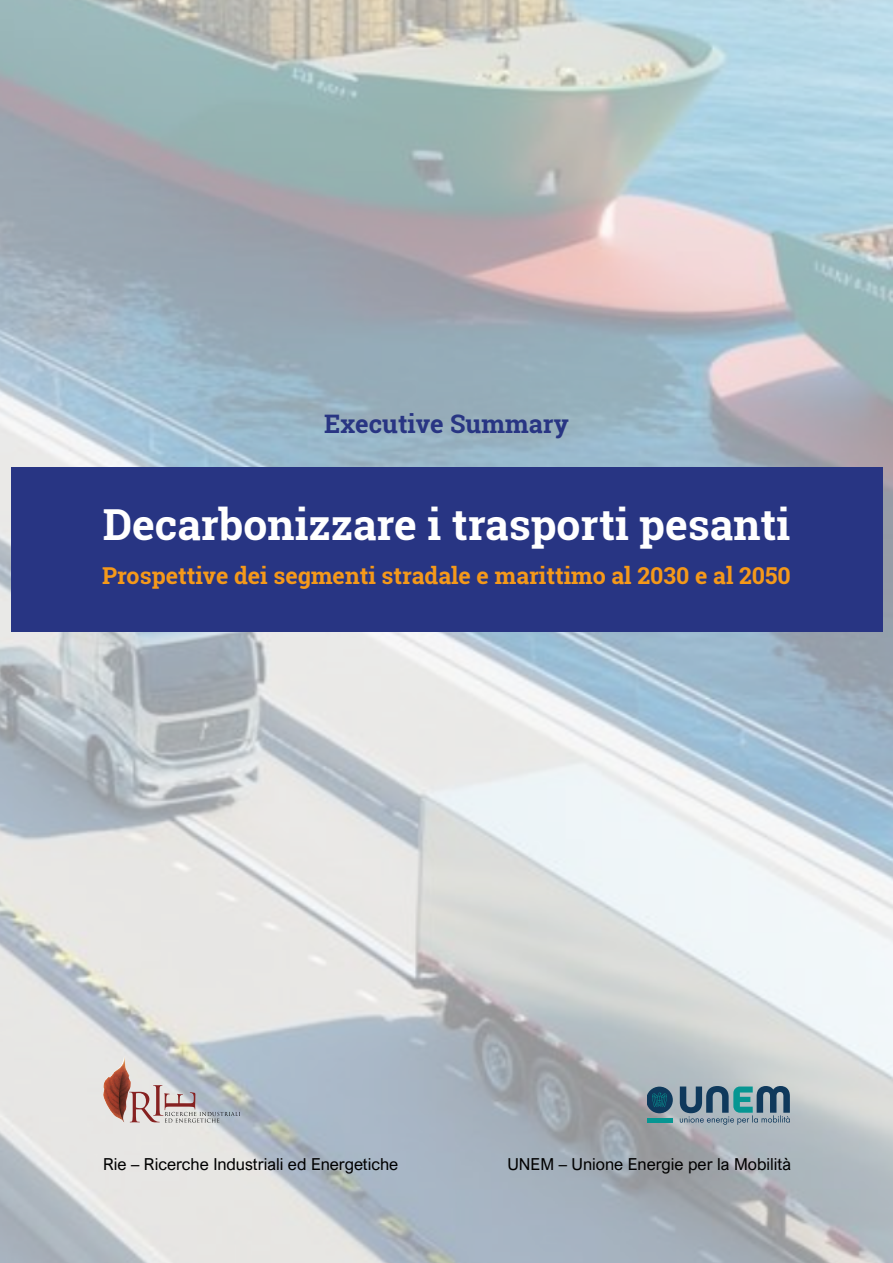
<style>
.page{position:relative;width:893px;height:1263px;background:#fff}
.page>*{position:absolute;margin:0;border:0;box-sizing:border-box;transform-origin:0 0}
.t1{font:700 42.75px "Roboto Slab";color:#fff}
.t2{font:700 25.5px "Roboto Slab";color:#283583}
.t3{font:700 23.25px "Roboto Slab";color:#f5991a}
.t4{font:16.5px "Arial Nova";color:#000}
</style>
<div class="page">
<img style="left:0;top:0;width:893px;height:1263px">
<div style="left:11px;top:466px;width:871px;height:165px;background:#283583"></div>
<hr style="left:647px;top:1118px;width:26px;height:4px;background:#069692">
<svg style="left:647px;top:1086px;width:26px;height:27px"></svg>
<svg style="left:680px;top:1086px;width:110px;height:39px;background:#6b8b99"></svg>
<img style="left:103px;top:1056px;width:28px;height:66px">
<svg style="left:129px;top:1085px;width:111px;height:37px;background:#bfb5b7"></svg>
<h2 class="t2" style="left:324px;top:406px;width:246px">Executive Summary</h2>
<h1 class="t1" style="left:103px;top:495px;width:689px">Decarbonizzare i trasporti pesanti</h1>
<h3 class="t3" style="left:102px;top:559px;width:690px">Prospettive dei segmenti stradale e marittimo al 2030 e al 2050</h3>
<p class="t4" style="left:103px;top:1155px;width:297px">Rie – Ricerche Industriali ed Energetiche</p>
<p class="t4" style="left:507px;top:1155px;width:285px">UNEM – Unione Energie per la Mobilità</p>
</div>
